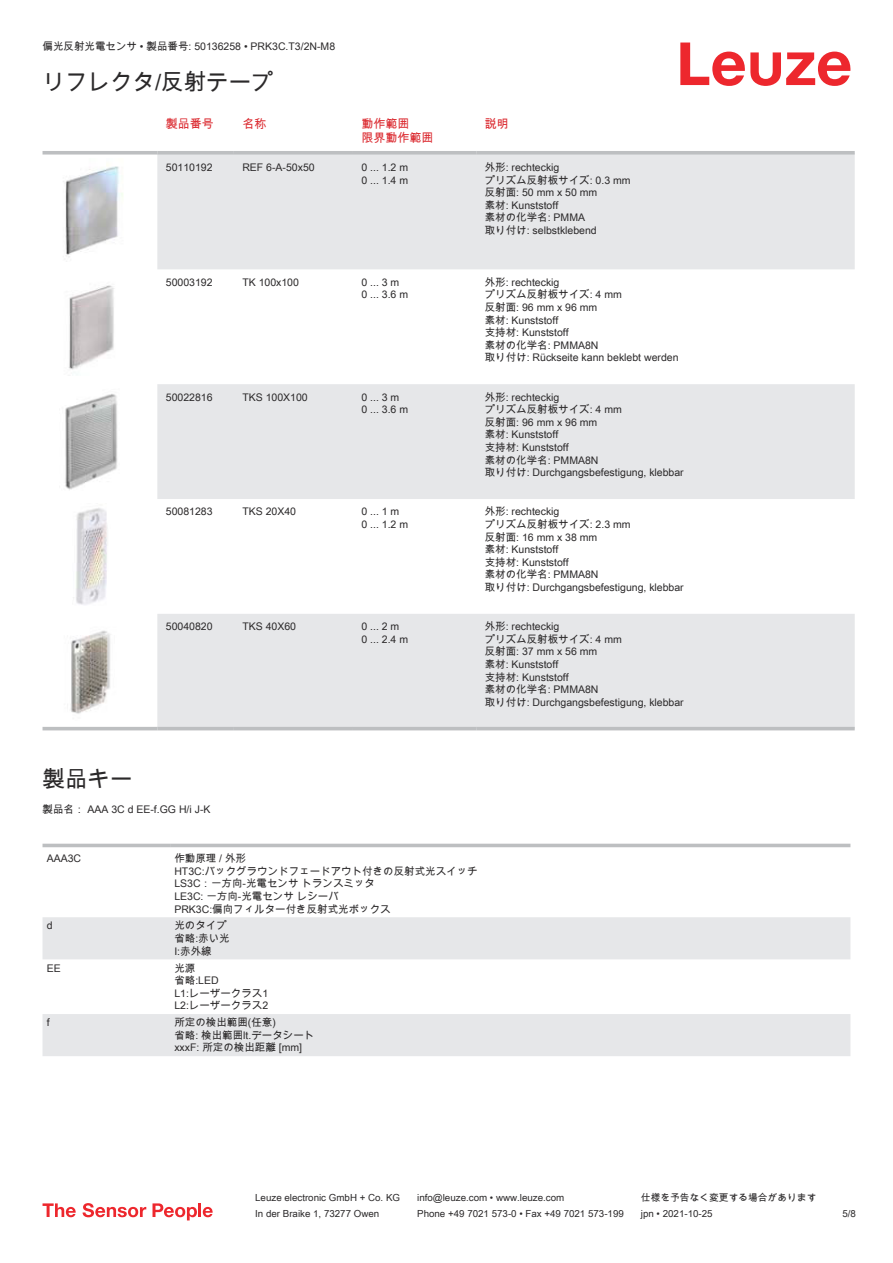
<style>
.page{position:relative;width:893px;height:1263px;background:#fff}
.page>*{position:absolute;margin:0;border:0;box-sizing:border-box;transform-origin:0 0}
.t1{font:22.5px "Arial Unicode MS";color:#2b292a}
.t2{font:12px/14.4px "Arial Unicode MS";color:#db2a30}
.t3{font:10.5px/12.6px "Arial Unicode MS";color:#2b292a}
.t4{font:9.75px "Arial Unicode MS";color:#2b292a}
</style>
<div class="page">
<svg style="left:680px;top:43px;width:170px;height:43px"></svg>
<svg style="left:157px;top:155px;width:698px;height:572px;fill:#e6e7e9"></svg>
<svg style="left:43px;top:151px;width:114px;height:4px"></svg>
<svg style="left:157px;top:151px;width:77px;height:4px"></svg>
<svg style="left:234px;top:151px;width:119px;height:4px"></svg>
<svg style="left:353px;top:151px;width:123px;height:4px"></svg>
<svg style="left:476px;top:151px;width:379px;height:4px;background:#c1c3c5"></svg>
<hr style="left:43px;top:727px;width:114px;height:3px;background:#bdbfc1">
<hr style="left:157px;top:727px;width:77px;height:3px;background:#bdbfc1">
<hr style="left:234px;top:727px;width:119px;height:3px;background:#bdbfc1">
<hr style="left:353px;top:727px;width:123px;height:3px;background:#bdbfc1">
<hr style="left:476px;top:727px;width:379px;height:3px;background:#bdbfc1">
<img style="left:63px;top:165px;width:60px;height:92px">
<img style="left:69px;top:285px;width:45px;height:85px">
<img style="left:65px;top:394px;width:53px;height:96px">
<img style="left:73px;top:508px;width:34px;height:97px">
<img style="left:70px;top:630px;width:41px;height:84px">
<div style="left:43px;top:843px;width:807px;height:5px;background:#ececed"></div>
<svg style="left:43px;top:917px;width:807px;height:139px;fill:#e6e7e9"></svg>
<hr style="left:43px;top:844px;width:127px;height:3px;background:#bdbfc1">
<hr style="left:170px;top:844px;width:680px;height:3px;background:#bdbfc1">
<svg style="left:43px;top:1203px;width:33px;height:14px"></svg>
<svg style="left:83px;top:1203px;width:63px;height:14px"></svg>
<svg style="left:153px;top:1203px;width:44px;height:17px"></svg>
<hr style="left:198px;top:1203px;width:3px;height:14px;background:#ed272d">
<svg style="left:203px;top:1207px;width:10px;height:10px"></svg>
<p class="t3" style="left:43px;top:40px;width:294px">偏光反射光電センサ • 製品番号: 50136258 • PRK3C.T3/2N-M8</p>
<h1 class="t1" style="left:43px;top:66px;width:233px">リフレクタ/反射テープ</h1>
<p class="t2" style="left:166px;top:116px;width:49px">製品番号</p>
<p class="t2" style="left:242px;top:116px;width:25px">名称</p>
<p class="t2" style="left:361px;top:116px;width:74px">動作範囲<br>限界動作範囲</p>
<p class="t2" style="left:485px;top:116px;width:25px">説明</p>
<p class="t3" style="left:166px;top:161px;width:48px">50110192</p>
<p class="t3" style="left:242px;top:161px;width:74px">REF 6-A-50x50</p>
<p class="t3" style="left:361px;top:161px;width:48px">0 ... 1.2 m<br>0 ... 1.4 m</p>
<p class="t3" style="left:485px;top:161px;width:147px">外形: rechteckig<br>プリズム反射板サイズ: 0.3 mm反射面: 50 mm x 50 mm<br>素材: Kunststoff<br>素材の化学名: PMMA<br>取り付け: selbstklebend</p>
<h1 class="t1" style="left:43px;top:763px;width:91px">製品キー</h1>
<p class="t3" style="left:166px;top:276px;width:48px">50003192</p>
<p class="t3" style="left:242px;top:276px;width:58px">TK 100x100</p>
<p class="t3" style="left:361px;top:276px;width:48px">0 ... 3 m<br>0 ... 3.6 m</p>
<p class="t3" style="left:485px;top:276px;width:195px">外形: rechteckig<br>プリズム反射板サイズ: 4 mm<br>反射面: 96 mm x 96 mm<br>素材: Kunststoff<br>支持材: Kunststoff<br>素材の化学名: PMMA8N<br>取り付け: Rückseite kann beklebt werden</p>
<p class="t3" style="left:166px;top:390px;width:48px">50022816</p>
<p class="t3" style="left:242px;top:390px;width:67px">TKS 100X100</p>
<p class="t3" style="left:361px;top:390px;width:48px">0 ... 3 m<br>0 ... 3.6 m</p>
<p class="t3" style="left:485px;top:390px;width:200px">外形: rechteckig<br>プリズム反射板サイズ: 4 mm<br>反射面: 96 mm x 96 mm<br>素材: Kunststoff<br>支持材: Kunststoff<br>素材の化学名: PMMA8N<br>取り付け: Durchgangsbefestigung, klebbar</p>
<p class="t3" style="left:166px;top:505px;width:48px">50081283</p>
<p class="t3" style="left:242px;top:505px;width:55px">TKS 20X40</p>
<p class="t3" style="left:361px;top:505px;width:48px">0 ... 1 m<br>0 ... 1.2 m</p>
<p class="t3" style="left:485px;top:505px;width:200px">外形: rechteckig<br>プリズム反射板サイズ: 2.3 mm<br>反射面: 16 mm x 38 mm<br>素材: Kunststoff<br>支持材: Kunststoff<br>素材の化学名: PMMA8N<br>取り付け: Durchgangsbefestigung, klebbar</p>
<p class="t3" style="left:166px;top:620px;width:48px">50040820</p>
<p class="t3" style="left:242px;top:620px;width:55px">TKS 40X60</p>
<p class="t3" style="left:361px;top:620px;width:48px">0 ... 2 m<br>0 ... 2.4 m</p>
<p class="t3" style="left:485px;top:620px;width:200px">外形: rechteckig<br>プリズム反射板サイズ: 4 mm<br>反射面: 37 mm x 56 mm<br>素材: Kunststoff<br>支持材: Kunststoff<br>素材の化学名: PMMA8N<br>取り付け: Durchgangsbefestigung, klebbar</p>
<p class="t3" style="left:43px;top:802px;width:170px">製品名： AAA 3C d EE-f.GG H/i J-K</p>
<p class="t3" style="left:47px;top:852px;width:36px">AAA3C</p>
<p class="t3" style="left:174px;top:852px;width:305px">作動原理 / 外形<br>HT3C:バックグラウンドフェードアウト付きの反射式光スイッチ<br>LS3C：一方向-光電センサ トランスミッタ<br>LE3C: 一方向-光電センサ レシーバ<br>PRK3C:偏向フィルター付き反射式光ボックス</p>
<p class="t3" style="left:47px;top:919px;width:7px">d</p>
<p class="t3" style="left:174px;top:919px;width:57px">光のタイプ省略:赤い光<br>I:赤外線</p>
<p class="t3" style="left:47px;top:962px;width:16px">EE</p>
<p class="t3" style="left:174px;top:961px;width:95px">光源<br>省略:LED<br>L1:レーザークラス1<br>L2:レーザークラス2</p>
<p class="t3" style="left:47px;top:1016px;width:4px">f</p>
<p class="t3" style="left:174px;top:1016px;width:142px">所定の検出範囲(任意)<br>省略: 検出範囲lt.データシートxxxF: 所定の検出距離 [mm]</p>
<p class="t4" style="left:255px;top:1191px;width:146px">Leuze electronic GmbH + Co. KG</p>
<p class="t4" style="left:417px;top:1191px;width:149px">info@leuze.com • www.leuze.com</p>
<p class="t4" style="left:641px;top:1191px;width:177px">仕様を予告なく変更する場合があります</p>
<p class="t4" style="left:255px;top:1206px;width:126px">In der Braike 1, 73277 Owen</p>
<p class="t4" style="left:417px;top:1206px;width:208px">Phone +49 7021 573-0 • Fax +49 7021 573-199</p>
<p class="t4" style="left:641px;top:1206px;width:73px">jpn • 2021-10-25</p>
<p class="t4" style="left:842px;top:1206px;width:15px">5 /8</p>
</div>
